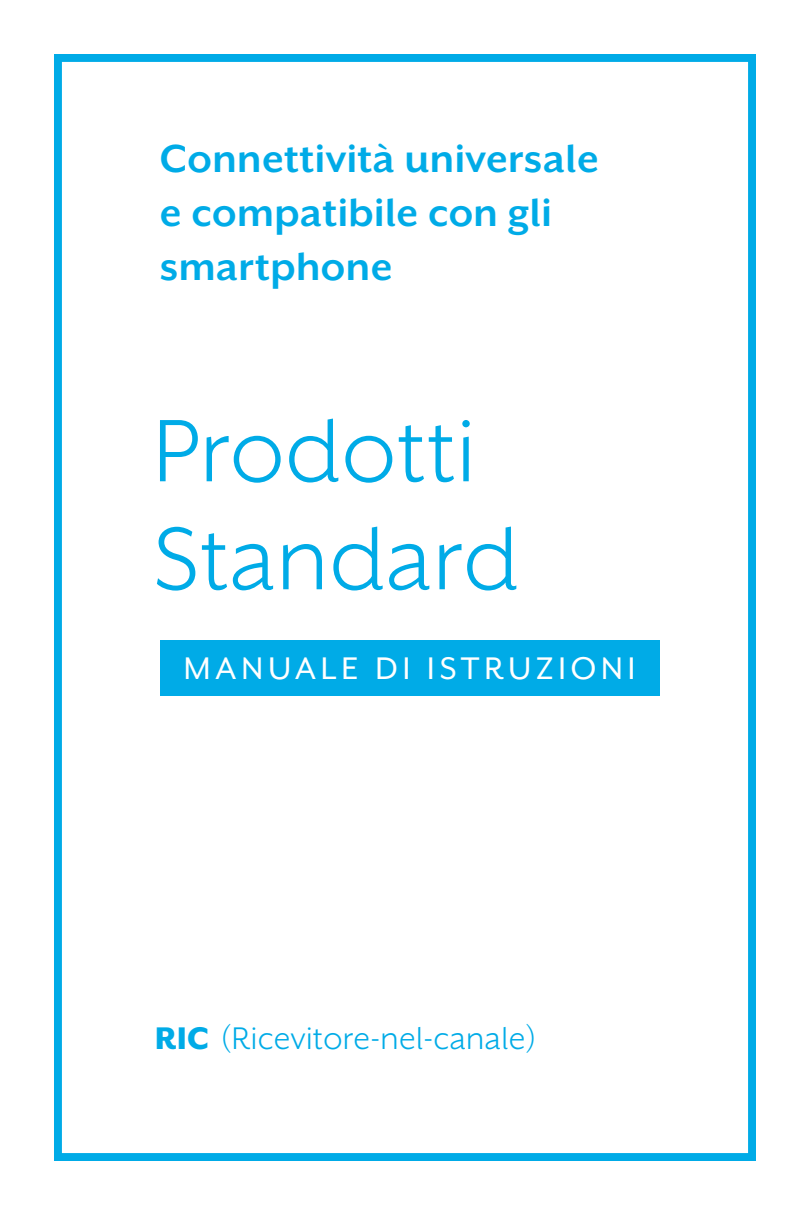
<style>
.page{position:relative;width:810px;height:1215px;background:#fff}
.page>*{position:absolute;margin:0;border:0;box-sizing:border-box;transform-origin:0 0}
.Cover_-_Title{font:102px/108px "Mr Eaves XL San OT";letter-spacing:.01em;color:#00abe7}
.Cover_-_Product_type{font:700 45px "Mr Eaves XL San OT";letter-spacing:.01em;color:#00abe7}
.Cover_-_Product_type-2{font:36px "Mr Eaves XL San OT";letter-spacing:.01em;color:#00abe7}
.t1{font:36px "Mr Eaves XL San OT";letter-spacing:.14em;color:#fff}
.s1{font-weight:800}
</style>
<div class="page">
<div style="left:54px;top:54px;width:702px;height:1107px;border:8px solid #00abe7"></div>
<div style="left:160px;top:641px;width:499px;height:55px;background:#00abe7"></div>
<p class="Cover_-_Product_type" style="left:160px;top:133px;width:440px">Connettività universale</p>
<p class="Cover_-_Product_type" style="left:160px;top:187px;width:393px">e compatibile con gli</p>
<p class="Cover_-_Product_type" style="left:160px;top:241px;width:234px">smartphone</p>
<p class="Cover_-_Title" style="left:153px;top:397px;width:367px">Prodotti<br>Standard</p>
<p class="t1" style="left:184px;top:649px;width:453px">MANUALE DI ISTRUZIONI</p>
<p class="Cover_-_Product_type-2" style="left:155px;top:1020px;width:383px"><span class="s1">RIC</span> (Ricevitore-nel-canale)</p>
</div>
